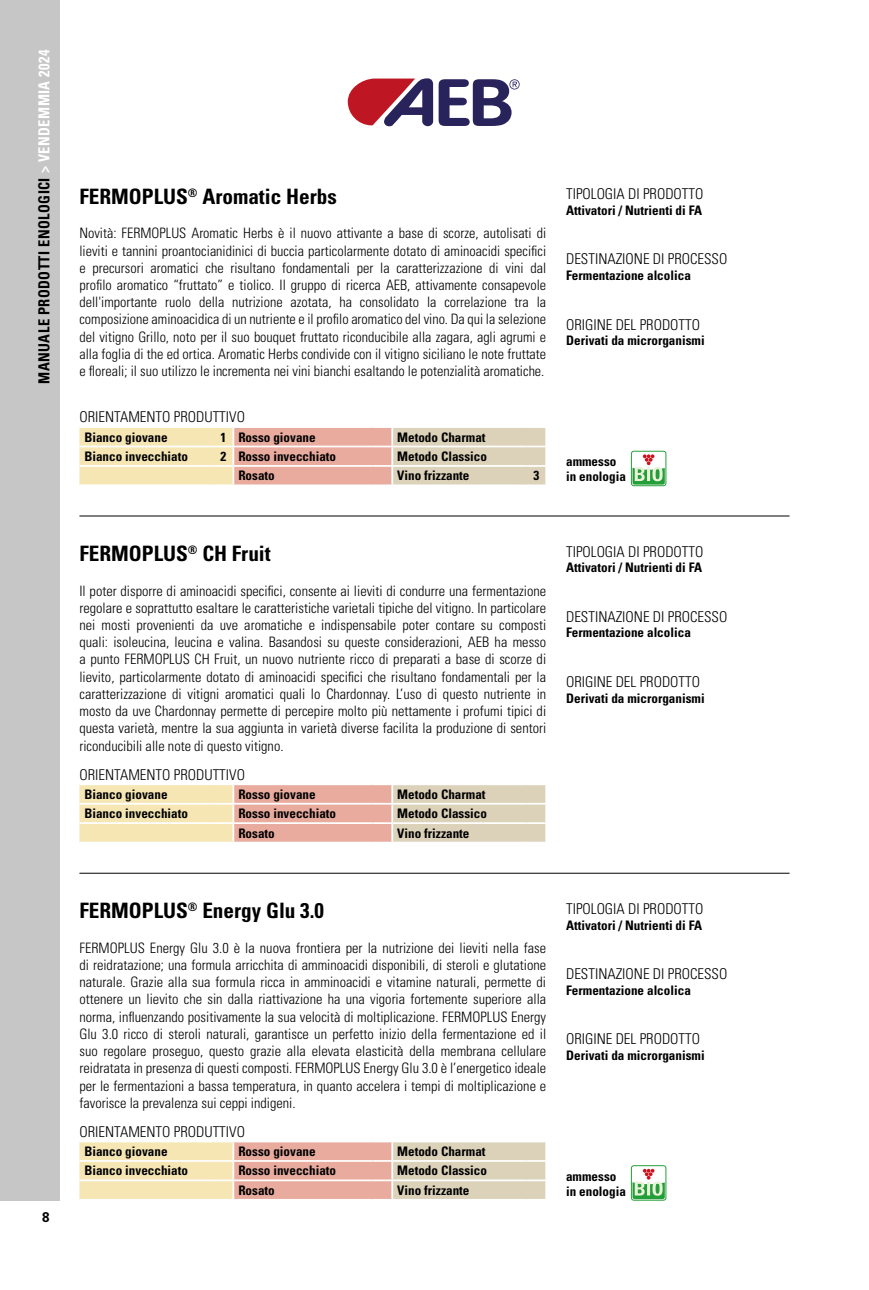
<style>
.page{position:relative;width:869px;height:1290px;background:#fff}
.page>*{position:absolute;margin:0;border:0;box-sizing:border-box;transform-origin:0 0}
.t1{font:700 condensed 21.18px "Univers LT Std";color:#000}
.t2{font:700 condensed 15.22px "Univers LT Std";letter-spacing:.03em;color:#000;scale:.95 1}
.t3{font:300 condensed 14.88px "Univers LT Std";color:#000}
.t4{font:300 condensed 14.35px/17.2px "Univers LT Std";color:#000;text-align:justify}
.t5{font:700 14px "Univers LT Std";color:#000;scale:.95 1}
.t6{font:700 condensed 13.12px/14.9px "Univers LT Std";color:#000}
.s1{color:#fff}
</style>
<div class="page">
<div style="left:0;top:0;width:60px;height:1200px;background:#c6c6c6"></div>
<hr style="left:79px;top:515px;width:710px;height:1px;background:#000">
<hr style="left:79px;top:873px;width:710px;height:1px;background:#000">
<svg style="left:79px;top:784px;width:467px;height:59px;background:#ead1b7"></svg>
<svg style="left:79px;top:1141px;width:467px;height:59px;background:#ead0b7"></svg>
<svg style="left:630px;top:1165px;width:36px;height:35px"></svg>
<svg style="left:347px;top:78px;width:172px;height:49px"></svg>
<svg style="left:79px;top:427px;width:467px;height:58px;background:#eacfb4"></svg>
<hr style="left:392px;top:465px;width:134px;height:2px;background:#fff">
<hr style="left:392px;top:484px;width:134px;height:2px;background:#fff">
<hr style="left:526px;top:484px;width:21px;height:2px;background:#fff">
<svg style="left:630px;top:451px;width:36px;height:35px"></svg>
<p class="t2" style="left:35px;top:384px;width:353px;rotate:-90deg">MANUALE PRODOTTI ENOLOGICI <span class="s1">&gt; VENDEMMIA 2024</span></p>
<p class="t5" style="left:42px;top:1209px;width:9px">8</p>
<h1 class="t1" style="left:79px;top:183px;width:259px">FERMOPLUS<sup>®</sup> Aromatic Herbs</h1>
<p class="t4" style="left:79px;top:225px;width:468px">Novità: FERMOPLUS Aromatic Herbs è il nuovo attivante a base di scorze, autolisati di lieviti e tannini proantocianidinici di buccia particolarmente dotato di aminoacidi specifici e precursori aromatici che risultano fondamentali per la caratterizzazione di vini dal profilo aromatico “fruttato” e tiolico. Il gruppo di ricerca AEB, attivamente consapevole dell'importante ruolo della nutrizione azotata, ha consolidato la correlazione tra la composizione aminoacidica di un nutriente e il profilo aromatico del vino. Da qui la selezione del vitigno Grillo, noto per il suo bouquet fruttato riconducibile alla zagara, agli agrumi e alla foglia di the ed ortica. Aromatic Herbs condivide con il vitigno siciliano le note fruttate e floreali; il suo utilizzo le incrementa nei vini bianchi esaltando le potenzialità aromatiche.</p>
<p class="t3" style="left:79px;top:408px;width:167px">ORIENTAMENTO PRODUTTIVO</p>
<p class="t3" style="left:566px;top:185px;width:139px">TIPOLOGIA DI PRODOTTO</p>
<p class="t6" style="left:566px;top:203px;width:138px">Attivatori / Nutrienti di FA</p>
<p class="t3" style="left:566px;top:250px;width:163px">DESTINAZIONE DI PROCESSO</p>
<p class="t6" style="left:566px;top:268px;width:126px">Fermentazione alcolica</p>
<p class="t3" style="left:566px;top:315px;width:135px">ORIGINE DEL PRODOTTO</p>
<p class="t6" style="left:566px;top:333px;width:140px">Derivati da microrganismi</p>
<p class="t6" style="left:84px;top:429px;width:85px">Bianco giovane</p>
<p class="t6" style="left:220px;top:429px;width:97px">1 Rosso giovane</p>
<p class="t6" style="left:397px;top:429px;width:90px">Metodo Charmat</p>
<p class="t6" style="left:84px;top:449px;width:105px">Bianco invecchiato</p>
<p class="t6" style="left:220px;top:449px;width:117px">2 Rosso invecchiato</p>
<p class="t6" style="left:397px;top:449px;width:91px">Metodo Classico</p>
<p class="t6" style="left:238px;top:468px;width:38px">Rosato</p>
<p class="t6" style="left:397px;top:468px;width:74px">Vino frizzante</p>
<p class="t6" style="left:533px;top:468px;width:7px">3</p>
<p class="t6" style="left:566px;top:454px;width:61px">ammesso in enologia</p>
<h1 class="t1" style="left:79px;top:541px;width:193px">FERMOPLUS<sup>®</sup> CH Fruit</h1>
<p class="t4" style="left:79px;top:582px;width:468px">Il poter disporre di aminoacidi specifici, consente ai lieviti di condurre una fermentazione regolare e soprattutto esaltare le caratteristiche varietali tipiche del vitigno. In particolare nei mosti provenienti da uve aromatiche e indispensabile poter contare su composti quali: isoleucina, leucina e valina. Basandosi su queste considerazioni, AEB ha messo a punto FERMOPLUS CH Fruit, un nuovo nutriente ricco di preparati a base di scorze di lievito, particolarmente dotato di aminoacidi specifici che risultano fondamentali per la caratterizzazione di vitigni aromatici quali lo Chardonnay. L’uso di questo nutriente in mosto da uve Chardonnay permette di percepire molto più nettamente i profumi tipici di questa varietà, mentre la sua aggiunta in varietà diverse facilita la produzione di sentori riconducibili alle note di questo vitigno.</p>
<p class="t3" style="left:79px;top:765px;width:167px">ORIENTAMENTO PRODUTTIVO</p>
<p class="t6" style="left:84px;top:786px;width:85px">Bianco giovane</p>
<p class="t6" style="left:238px;top:786px;width:79px">Rosso giovane</p>
<p class="t6" style="left:397px;top:786px;width:90px">Metodo Charmat</p>
<p class="t6" style="left:84px;top:806px;width:105px">Bianco invecchiato</p>
<p class="t6" style="left:238px;top:806px;width:99px">Rosso invecchiato</p>
<p class="t6" style="left:397px;top:806px;width:91px">Metodo Classico</p>
<p class="t6" style="left:238px;top:825px;width:38px">Rosato</p>
<p class="t6" style="left:397px;top:825px;width:74px">Vino frizzante</p>
<p class="t3" style="left:566px;top:542px;width:139px">TIPOLOGIA DI PRODOTTO</p>
<p class="t6" style="left:566px;top:560px;width:138px">Attivatori / Nutrienti di FA</p>
<p class="t3" style="left:566px;top:607px;width:163px">DESTINAZIONE DI PROCESSO</p>
<p class="t6" style="left:566px;top:625px;width:126px">Fermentazione alcolica</p>
<p class="t3" style="left:566px;top:672px;width:135px">ORIGINE DEL PRODOTTO</p>
<p class="t6" style="left:566px;top:690px;width:140px">Derivati da microrganismi</p>
<h1 class="t1" style="left:79px;top:898px;width:246px">FERMOPLUS<sup>®</sup> Energy Glu 3.0</h1>
<p class="t4" style="left:79px;top:939px;width:468px">FERMOPLUS Energy Glu 3.0 è la nuova frontiera per la nutrizione dei lieviti nella fase di reidratazione; una formula arricchita di amminoacidi disponibili, di steroli e glutatione naturale. Grazie alla sua formula ricca in amminoacidi e vitamine naturali, permette di ottenere un lievito che sin dalla riattivazione ha una vigoria fortemente superiore alla norma, influenzando positivamente la sua velocità di moltiplicazione. FERMOPLUS Energy Glu 3.0 ricco di steroli naturali, garantisce un perfetto inizio della fermentazione ed il suo regolare proseguo, questo grazie alla elevata elasticità della membrana cellulare reidratata in presenza di questi composti. FERMOPLUS Energy Glu 3.0 è l’energetico ideale per le fermentazioni a bassa temperatura, in quanto accelera i tempi di moltiplicazione e favorisce la prevalenza sui ceppi indigeni.</p>
<p class="t3" style="left:79px;top:1122px;width:167px">ORIENTAMENTO PRODUTTIVO</p>
<p class="t6" style="left:84px;top:1144px;width:85px">Bianco giovane</p>
<p class="t6" style="left:238px;top:1144px;width:79px">Rosso giovane</p>
<p class="t6" style="left:397px;top:1144px;width:90px">Metodo Charmat</p>
<p class="t6" style="left:84px;top:1163px;width:105px">Bianco invecchiato</p>
<p class="t6" style="left:238px;top:1163px;width:99px">Rosso invecchiato</p>
<p class="t6" style="left:397px;top:1163px;width:91px">Metodo Classico</p>
<p class="t6" style="left:238px;top:1182px;width:38px">Rosato</p>
<p class="t6" style="left:397px;top:1182px;width:74px">Vino frizzante</p>
<p class="t3" style="left:566px;top:899px;width:139px">TIPOLOGIA DI PRODOTTO</p>
<p class="t6" style="left:566px;top:917px;width:138px">Attivatori / Nutrienti di FA</p>
<p class="t3" style="left:566px;top:965px;width:163px">DESTINAZIONE DI PROCESSO</p>
<p class="t6" style="left:566px;top:982px;width:126px">Fermentazione alcolica</p>
<p class="t3" style="left:566px;top:1030px;width:135px">ORIGINE DEL PRODOTTO</p>
<p class="t6" style="left:566px;top:1047px;width:140px">Derivati da microrganismi</p>
<p class="t6" style="left:566px;top:1169px;width:61px">ammesso in enologia</p>
</div>
